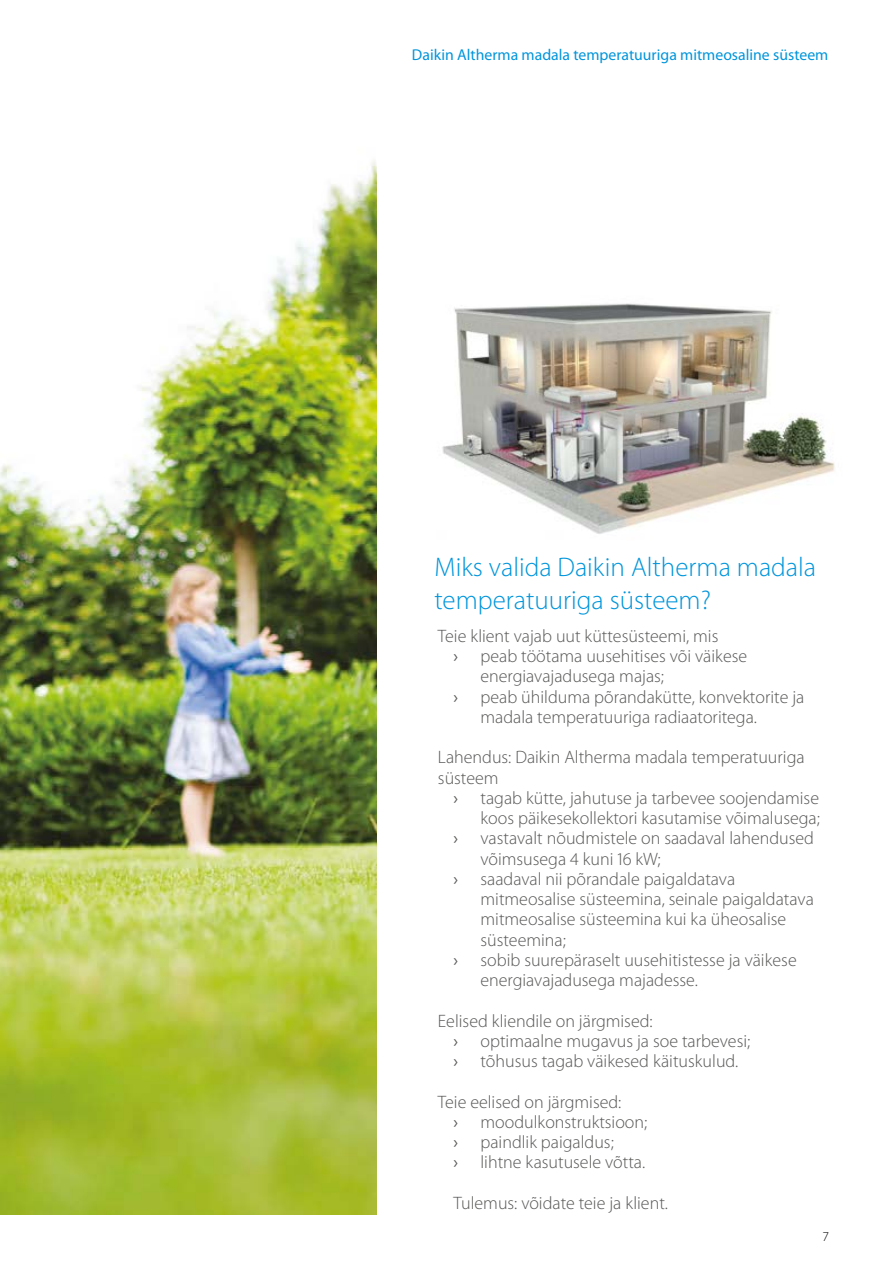
<style>
.page{position:relative;width:893px;height:1263px;background:#fff}
.page>*{position:absolute;margin:0;border:0;box-sizing:border-box;transform-origin:0 0}
.t1{font:300 27px/32.4px "Myriad Pro";color:#0095db}
.t2{font:300 18px/20.2px "Myriad Pro";color:#575756}
.t3{font:15.75px "Myriad Pro";color:#0095db}
.t4{font:300 13.5px "Myriad Pro";color:#000}
.s1{font-weight:400}
</style>
<div class="page">
<img style="left:0;top:160px;width:377px;height:1055px">
<img style="left:442px;top:303px;width:393px;height:231px">
<p class="t3" style="left:412px;top:46px;width:418px">Daikin Altherma madala temperatuuriga mitmeosaline süsteem</p>
<h1 class="t1" style="left:434px;top:552px;width:383px">Miks valida Daikin Altherma madala temperatuuriga süsteem?</h1>
<p class="t2" style="left:438px;top:626px;width:282px">Teie klient vajab uut küttesüsteemi, mis</p>
<p class="t2" style="left:453px;top:646px;width:295px"><span class="s1">›</span> peab töötama uusehitises või väikese</p>
<p class="t2" style="left:480px;top:666px;width:185px">energiavajadusega majas;</p>
<p class="t2" style="left:453px;top:687px;width:352px"><span class="s1">›</span> peab ühilduma põrandakütte, konvektorite ja</p>
<p class="t2" style="left:480px;top:707px;width:278px">madala temperatuuriga radiaatoritega.</p>
<p class="t2" style="left:438px;top:747px;width:368px">Lahendus: Daikin Altherma madala temperatuuriga süsteem</p>
<p class="t2" style="left:453px;top:788px;width:367px"><span class="s1">›</span> tagab kütte, jahutuse ja tarbevee soojendamise</p>
<p class="t2" style="left:480px;top:808px;width:341px">koos päikesekollektori kasutamise võimalusega;</p>
<p class="t2" style="left:453px;top:828px;width:362px"><span class="s1">›</span> vastavalt nõudmistele on saadaval lahendused</p>
<p class="t2" style="left:480px;top:849px;width:182px">võimsusega 4 kuni 16 kW;</p>
<p class="t2" style="left:453px;top:869px;width:283px"><span class="s1">›</span> saadaval nii põrandale paigaldatava</p>
<p class="t2" style="left:480px;top:889px;width:335px">mitmeosalise süsteemina, seinale paigaldatava</p>
<p class="t2" style="left:480px;top:909px;width:307px">mitmeosalise süsteemina kui ka üheosalise</p>
<p class="t2" style="left:480px;top:930px;width:87px">süsteemina;</p>
<p class="t2" style="left:453px;top:950px;width:345px"><span class="s1">›</span> sobib suurepäraselt uusehitistesse ja väikese</p>
<p class="t2" style="left:480px;top:970px;width:219px">energiavajadusega majadesse.</p>
<p class="t2" style="left:453px;top:1011px;width:298px;text-indent:-16px">Eelised kliendile on järgmised:<br><span class="s1">›</span> optimaalne mugavus ja soe tarbevesi; <span class="s1">›</span> tõhusus tagab väikesed käituskulud.</p>
<p class="t2" style="left:453px;top:1092px;width:195px;text-indent:-16px">Teie eelised on järgmised:<br><span class="s1">›</span> moodulkonstruktsioon; <span class="s1">›</span> paindlik paigaldus;<br><span class="s1">›</span> lihtne kasutusele võtta.</p>
<p class="t2" style="left:453px;top:1193px;width:216px">Tulemus: võidate teie ja klient.</p>
<p class="t4" style="left:823px;top:1229px;width:8px">7</p>
</div>
